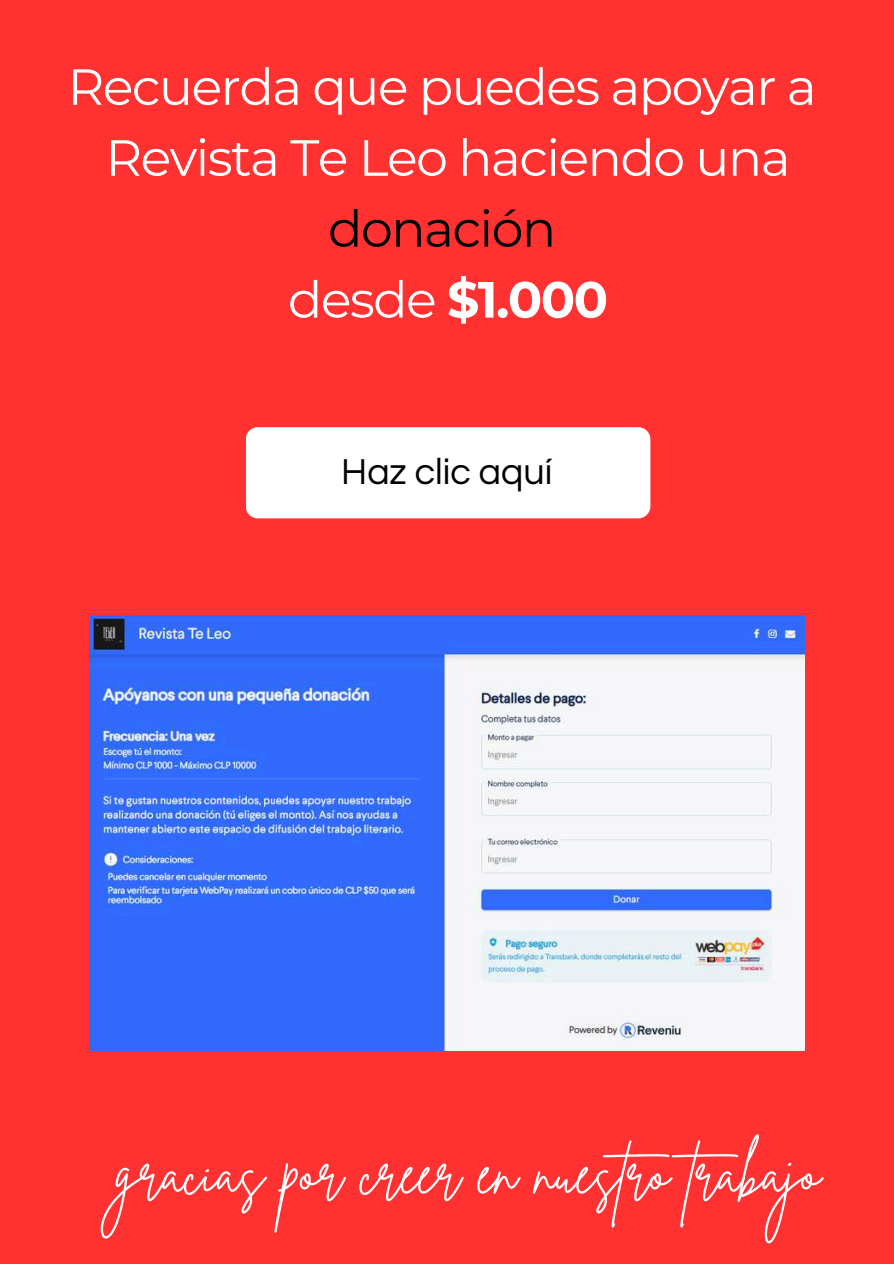
<style>
.page{position:relative;width:894px;height:1264px;background:#fff}
.page>*{position:absolute;margin:0;border:0;box-sizing:border-box;transform-origin:0 0}
.t1{font:59.25px "Brittany Signature";color:#fff}
.t2{font:50.85px/70.8px "Montserrat";letter-spacing:-.03em;color:#fff;text-align:center}
.t3{font:50.85px/70.8px "Montserrat";letter-spacing:-.03em;color:#000;text-align:center}
.t4{font:37.5px "Questrial";color:#000}
.s1{color:#fff}
.s2{font-weight:700;color:#fff}
</style>
<div class="page">
<div style="left:0;top:0;width:893px;height:1263px;background:#ff3131"></div>
<div style="left:245px;top:427px;width:405px;height:91px;background:#fff;border-radius:12px"></div>
<img style="left:89px;top:615px;width:715px;height:435px">
<p class="t2" style="left:67px;top:51px;width:750px">Recuerda que puedes apoyar a<br>Revista Te Leo haciendo una</p>
<p class="t3" style="left:288px;top:193px;width:321px">donación <span class="s1">desde</span> <span class="s2">$1.000</span></p>
<p class="t4" style="left:341px;top:453px;width:213px">Haz clic aquí</p>
<p class="t1" style="left:115px;top:1134px;width:706px">gracias por creer en nuestro trabajo</p>
</div>
